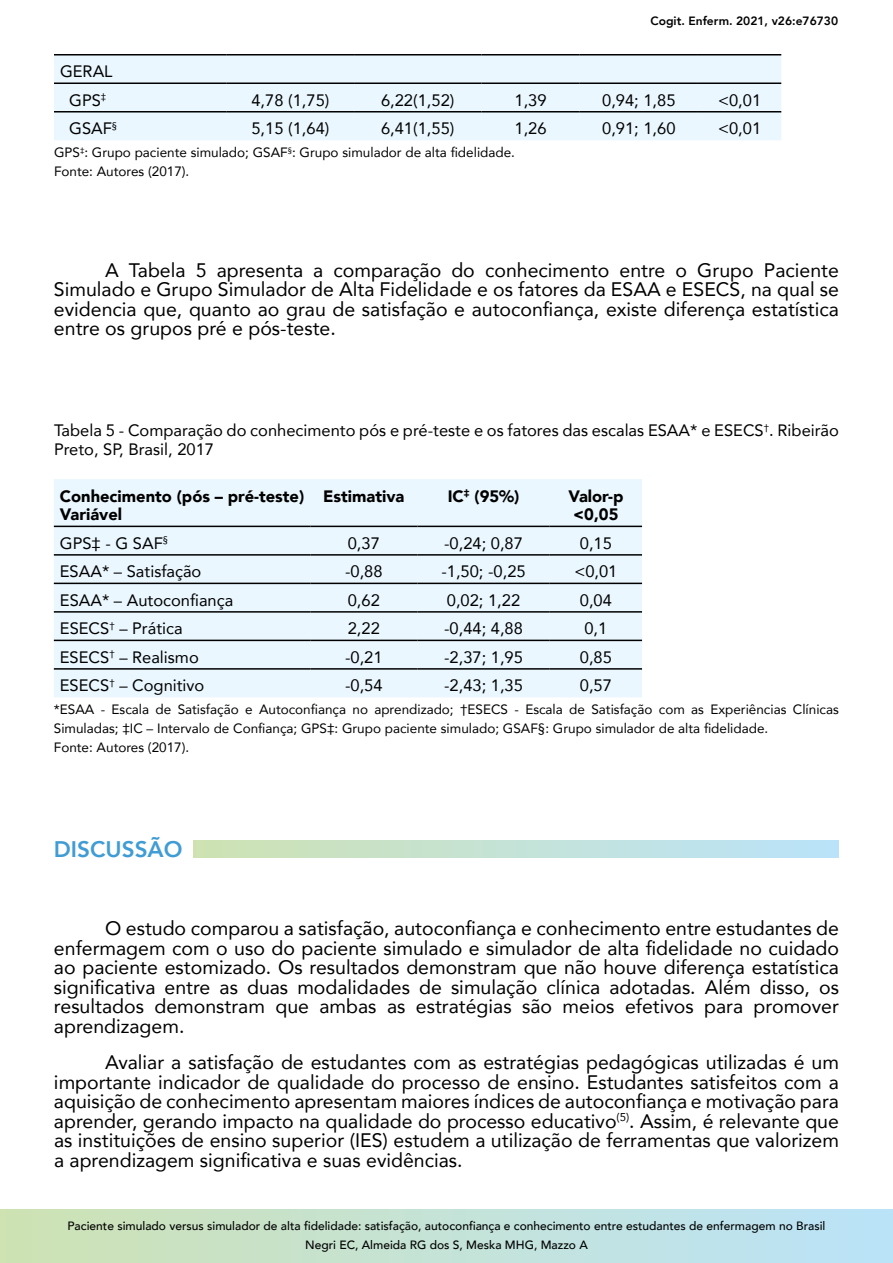
<style>
.page{position:relative;width:893px;height:1263px;background:#fff}
.page>*{position:absolute;margin:0;border:0;box-sizing:border-box;transform-origin:0 0}
.t1{font:800 22.5px "Avenir";color:#409cd4}
.t2{font:19.5px/19.5px "Avenir";color:#000;text-align:justify}
.t3{font:16.5px/28.5px "Avenir";color:#000;text-align:center}
.t4{font:900 16.5px/18.8px "Avenir";color:#000}
.t5{font:13.5px/18.8px "Avenir";color:#000}
.t6{font:500 12px/18.6px "Avenir";color:#000;text-align:center}
.t7{font:800 12px "Avenir";color:#000}
</style>
<div class="page">
<svg style="left:0;top:1209px;width:893px;height:54px;background:#c4e2d6"></svg>
<div style="left:54px;top:56px;width:727px;height:84px;background:#eaf7fe"></div>
<hr style="left:54px;top:54px;width:173px;height:2px;background:#000">
<hr style="left:227px;top:54px;width:127px;height:2px;background:#000">
<hr style="left:354px;top:54px;width:127px;height:2px;background:#000">
<hr style="left:481px;top:54px;width:99px;height:2px;background:#000">
<hr style="left:580px;top:54px;width:118px;height:2px;background:#000">
<hr style="left:698px;top:54px;width:83px;height:2px;background:#000">
<hr style="left:54px;top:83px;width:173px;height:1px;background:#000">
<hr style="left:227px;top:83px;width:127px;height:1px;background:#000">
<hr style="left:354px;top:83px;width:127px;height:1px;background:#000">
<hr style="left:481px;top:83px;width:99px;height:1px;background:#000">
<hr style="left:580px;top:83px;width:118px;height:1px;background:#000">
<hr style="left:698px;top:83px;width:83px;height:1px;background:#000">
<hr style="left:54px;top:111px;width:173px;height:2px;background:#000">
<hr style="left:227px;top:111px;width:127px;height:2px;background:#000">
<hr style="left:354px;top:111px;width:127px;height:2px;background:#000">
<hr style="left:481px;top:111px;width:99px;height:2px;background:#000">
<hr style="left:580px;top:111px;width:118px;height:2px;background:#000">
<hr style="left:698px;top:111px;width:83px;height:2px;background:#000">
<div style="left:54px;top:479px;width:588px;height:218px;background:#eaf7fe"></div>
<hr style="left:54px;top:526px;width:256px;height:1px;background:#000">
<hr style="left:310px;top:526px;width:107px;height:1px;background:#000">
<hr style="left:417px;top:526px;width:133px;height:1px;background:#000">
<hr style="left:550px;top:526px;width:92px;height:1px;background:#000">
<hr style="left:54px;top:554px;width:256px;height:2px;background:#000">
<hr style="left:310px;top:554px;width:107px;height:2px;background:#000">
<hr style="left:417px;top:554px;width:133px;height:2px;background:#000">
<hr style="left:550px;top:554px;width:92px;height:2px;background:#000">
<hr style="left:54px;top:583px;width:256px;height:1px;background:#000">
<hr style="left:310px;top:583px;width:107px;height:1px;background:#000">
<hr style="left:417px;top:583px;width:133px;height:1px;background:#000">
<hr style="left:550px;top:583px;width:92px;height:1px;background:#000">
<hr style="left:54px;top:611px;width:256px;height:2px;background:#000">
<hr style="left:310px;top:611px;width:107px;height:2px;background:#000">
<hr style="left:417px;top:611px;width:133px;height:2px;background:#000">
<hr style="left:550px;top:611px;width:92px;height:2px;background:#000">
<hr style="left:54px;top:640px;width:256px;height:1px;background:#000">
<hr style="left:310px;top:640px;width:107px;height:1px;background:#000">
<hr style="left:417px;top:640px;width:133px;height:1px;background:#000">
<hr style="left:550px;top:640px;width:92px;height:1px;background:#000">
<hr style="left:54px;top:668px;width:256px;height:2px;background:#000">
<hr style="left:310px;top:668px;width:107px;height:2px;background:#000">
<hr style="left:417px;top:668px;width:133px;height:2px;background:#000">
<hr style="left:550px;top:668px;width:92px;height:2px;background:#000">
<div style="left:193px;top:841px;width:646px;height:16px;background:linear-gradient(to right,#cee2b2,#bae3fb)"></div>
<p class="t3" style="left:60px;top:57px;width:54px">GERAL<br>GPS<sup>‡</sup></p>
<p class="t7" style="left:650px;top:12px;width:189px">Cogit. Enferm. 2021, v26:e76730</p>
<p class="t3" style="left:251px;top:85px;width:79px">4,78 (1,75)</p>
<p class="t3" style="left:381px;top:85px;width:75px">6,22(1,52)</p>
<p class="t3" style="left:514px;top:85px;width:34px">1,39</p>
<p class="t3" style="left:602px;top:85px;width:75px">0,94; 1,85</p>
<p class="t3" style="left:718px;top:85px;width:45px">&lt;0,01</p>
<p class="t3" style="left:69px;top:114px;width:50px">GSAF<sup>§</sup></p>
<p class="t3" style="left:251px;top:114px;width:79px">5,15 (1,64)</p>
<p class="t3" style="left:381px;top:114px;width:75px">6,41(1,55)</p>
<p class="t3" style="left:514px;top:114px;width:34px">1,26</p>
<p class="t3" style="left:602px;top:114px;width:75px">0,91; 1,60</p>
<p class="t3" style="left:718px;top:114px;width:45px">&lt;0,01</p>
<p class="t5" style="left:54px;top:143px;width:462px">GPS<sup>‡</sup>: Grupo paciente simulado; GSAF<sup>§</sup>: Grupo simulador de alta fidelidade.<br>Fonte: Autores (2017).</p>
<p class="t2" style="left:54px;top:260px;width:786px;text-indent:51px">A Tabela 5 apresenta a comparação do conhecimento entre o Grupo Paciente Simulado e Grupo Simulador de Alta Fidelidade e os fatores da ESAA e ESECS, na qual se evidencia que, quanto ao grau de satisfação e autoconfiança, existe diferença estatística entre os grupos pré e pós-teste.</p>
<p class="t3" style="left:54px;top:421px;width:786px;line-height:18.8px;text-align:left">Tabela 5 - Comparação do conhecimento pós e pré-teste e os fatores das escalas ESAA* e ESECS<sup>†</sup>. Ribeirão<br>Preto, SP, Brasil, 2017</p>
<p class="t4" style="left:60px;top:486px;width:246px">Conhecimento (pós – pré-teste)<br>Variável</p>
<p class="t4" style="left:323px;top:486px;width:83px">Estimativa</p>
<p class="t4" style="left:448px;top:486px;width:73px">IC<sup>‡</sup> (95%)</p>
<p class="t4" style="left:568px;top:486px;width:57px">Valor-p &lt;0,05</p>
<p class="t3" style="left:60px;top:528px;width:110px">GPS‡ - G SAF<sup>§</sup></p>
<p class="t3" style="left:348px;top:528px;width:34px">0,37</p>
<p class="t3" style="left:444px;top:528px;width:80px">-0,24; 0,87</p>
<p class="t3" style="left:580px;top:528px;width:34px">0,15</p>
<p class="t3" style="left:60px;top:557px;width:143px">ESAA* – Satisfação</p>
<p class="t3" style="left:345px;top:557px;width:39px">-0,88</p>
<p class="t3" style="left:441px;top:557px;width:86px">-1,50; -0,25</p>
<p class="t3" style="left:574px;top:557px;width:45px">&lt;0,01</p>
<p class="t3" style="left:60px;top:585px;width:175px">ESAA* – Autoconfiança</p>
<p class="t3" style="left:348px;top:585px;width:34px">0,62</p>
<p class="t3" style="left:447px;top:585px;width:75px">0,02; 1,22</p>
<p class="t3" style="left:580px;top:585px;width:34px">0,04</p>
<p class="t3" style="left:60px;top:614px;width:124px">ESECS<sup>†</sup> – Prática</p>
<p class="t3" style="left:348px;top:614px;width:34px">2,22</p>
<p class="t3" style="left:444px;top:614px;width:80px">-0,44; 4,88</p>
<p class="t3" style="left:584px;top:614px;width:24px">0,1</p>
<p class="t3" style="left:60px;top:642px;width:140px">ESECS<sup>†</sup> – Realismo</p>
<p class="t3" style="left:345px;top:642px;width:39px">-0,21</p>
<p class="t3" style="left:444px;top:642px;width:80px">-2,37; 1,95</p>
<p class="t3" style="left:580px;top:642px;width:34px">0,85</p>
<p class="t3" style="left:60px;top:671px;width:146px">ESECS<sup>†</sup> – Cognitivo</p>
<p class="t3" style="left:345px;top:671px;width:39px">-0,54</p>
<p class="t3" style="left:444px;top:671px;width:80px">-2,43; 1,35</p>
<p class="t3" style="left:580px;top:671px;width:34px">0,57</p>
<p class="t5" style="left:54px;top:700px;width:786px">*ESAA - Escala de Satisfação e Autoconfiança no aprendizado; †ESECS - Escala de Satisfação com as Experiências Clínicas<br>Simuladas; ‡IC – Intervalo de Confiança; GPS‡: Grupo paciente simulado; GSAF§: Grupo simulador de alta fidelidade.<br>Fonte: Autores (2017).</p>
<p class="t1" style="left:54px;top:832px;width:130px">DISCUSSÃO</p>
<p class="t2" style="left:54px;top:918px;width:786px;text-indent:51px">O estudo comparou a satisfação, autoconfiança e conhecimento entre estudantes de enfermagem com o uso do paciente simulado e simulador de alta fidelidade no cuidado ao paciente estomizado. Os resultados demonstram que não houve diferença estatística significativa entre as duas modalidades de simulação clínica adotadas. Além disso, os resultados demonstram que ambas as estratégias são meios efetivos para promover aprendizagem.</p>
<p class="t2" style="left:54px;top:1052px;width:786px;text-indent:51px">Avaliar a satisfação de estudantes com as estratégias pedagógicas utilizadas é um importante indicador de qualidade do processo de ensino. Estudantes satisfeitos com a aquisição de conhecimento apresentam maiores índices de autoconfiança e motivação para aprender, gerando impacto na qualidade do processo educativo<sup>(5)</sup>. Assim, é relevante que as instituições de ensino superior (IES) estudem a utilização de ferramentas que valorizem a aprendizagem significativa e suas evidências.</p>
<p class="t6" style="left:68px;top:1216px;width:759px">Paciente simulado versus simulador de alta fidelidade: satisfação, autoconfiança e conhecimento entre estudantes de enfermagem no Brasil<br>Negri EC, Almeida RG dos S, Meska MHG, Mazzo A</p>
</div>
